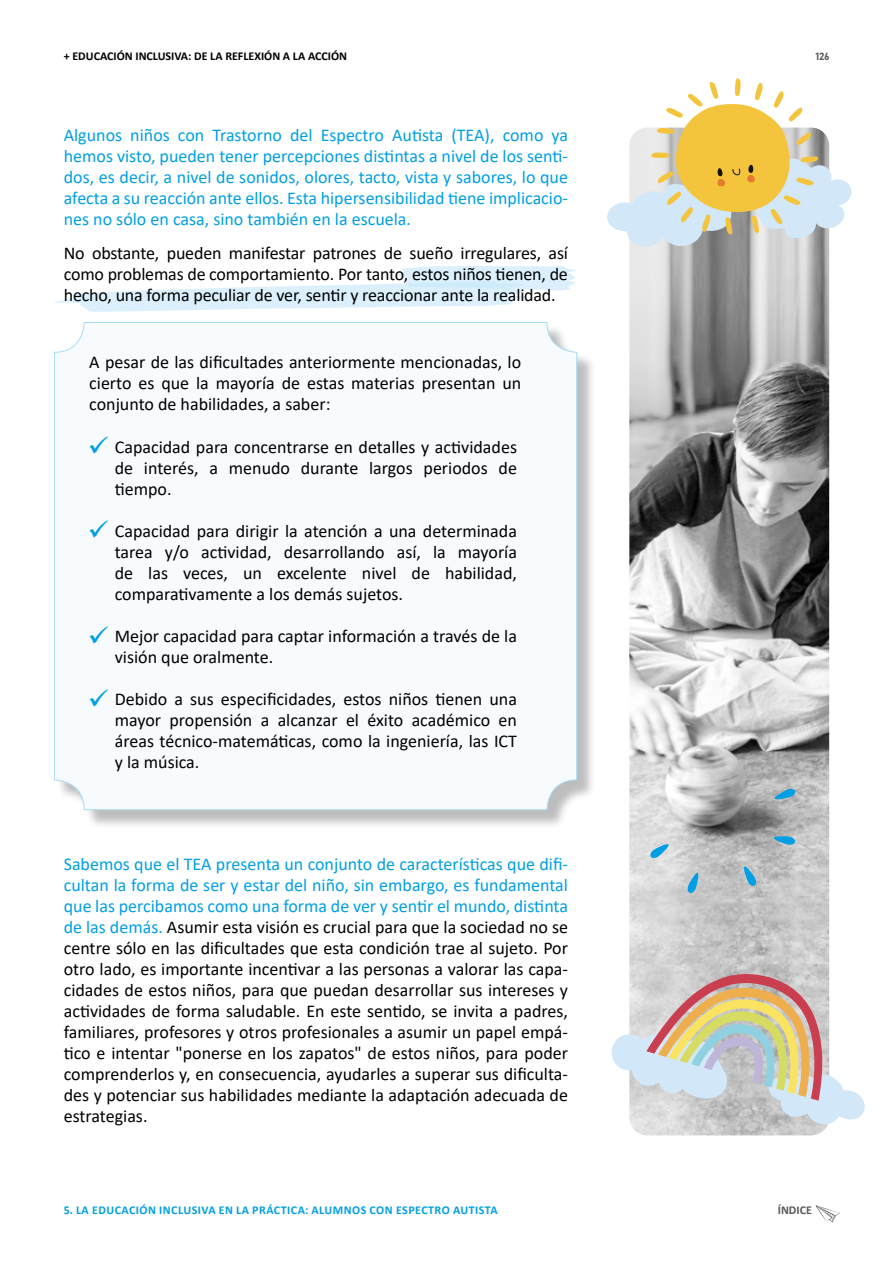
<style>
.page{position:relative;width:893px;height:1263px;background:#fff}
.page>*{position:absolute;margin:0;border:0;box-sizing:border-box;transform-origin:0 0}
.t1{font:18px/21px "Calibri";color:#000;text-align:justify}
.t2{font:18px/21px "Calibri";color:#009fe3;text-align:justify}
.t3{font:700 12px "Calibri";letter-spacing:.04em;color:#009fe3}
.t4{font:700 12px "Calibri";color:#000}
.t5{font:700 12px "Calibri";color:#575756}
.t6{font:700 10.5px "Baron Neue";color:#5a5a59}
.s1{color:#009fe3}
</style>
<div class="page">
<svg style="left:816px;top:1205px;width:24px;height:17px"></svg>
<div style="left:56px;top:324px;width:540px;height:505px;background:#000;opacity:.75"></div>
<div style="left:54px;top:322px;width:523px;height:488px;background:#f7fbfe;border-radius:30px"></div>
<svg style="left:54px;top:266px;width:522px;height:46px"></svg>
<img style="left:629px;top:248px;width:200px;height:887px">
<svg style="left:742px;top:865px;width:15px;height:21px"></svg>
<svg style="left:687px;top:872px;width:13px;height:22px"></svg>
<svg style="left:650px;top:843px;width:20px;height:15px"></svg>
<svg style="left:773px;top:836px;width:22px;height:9px"></svg>
<svg style="left:774px;top:788px;width:22px;height:12px"></svg>
<svg style="left:607px;top:78px;width:245px;height:170px"></svg>
<svg style="left:611px;top:973px;width:254px;height:152px"></svg>
<p class="t4" style="left:64px;top:48px;width:285px">+ EDUCACIÓN INCLUSIVA: DE LA REFLEXIÓN A LA ACCIÓN</p>
<p class="t2" style="left:64px;top:124px;width:506px">Algunos niños con Trastorno del Espectro Autista (TEA), como ya hemos visto, pueden tener percepciones distintas a nivel de los senti&shy;dos, es decir, a nivel de sonidos, olores, tacto, vista y sabores, lo que afecta a su reacción ante ellos. Esta hipersensibilidad tiene implicacio&shy;nes no sólo en casa, sino también en la escuela.</p>
<p class="t1" style="left:64px;top:242px;width:506px">No obstante, pueden manifestar patrones de sueño irregulares, así como problemas de comportamiento. Por tanto, estos niños tienen, de hecho, una forma peculiar de ver, sentir y reaccionar ante la realidad.</p>
<p class="t1" style="left:89px;top:351px;width:433px">A pesar de las dificultades anteriormente mencionadas, lo cierto es que la mayoría de estas materias presentan un conjunto de habilidades, a saber:</p>
<p class="t1" style="left:115px;top:436px;width:404px">Capacidad para concentrarse en detalles y actividades de interés, a menudo durante largos periodos de tiempo.</p>
<p class="t1" style="left:115px;top:520px;width:404px">Capacidad para dirigir la atención a una determinada tarea y/o actividad, desarrollando así, la mayoría de las veces, un excelente nivel de habilidad, comparativamente a los demás sujetos.</p>
<p class="t1" style="left:115px;top:625px;width:404px">Mejor capacidad para captar información a través de la visión que oralmente.</p>
<p class="t1" style="left:115px;top:688px;width:404px">Debido a sus especificidades, estos niños tienen una mayor propensión a alcanzar el éxito académico en áreas técnico-matemáticas, como la ingeniería, las ICT y la música.</p>
<p class="t1" style="left:64px;top:853px;width:506px"><span class="s1">Sabemos que el TEA presenta un conjunto de características que difi&shy;cultan la forma de ser y estar del niño, sin embargo, es fundamental que las percibamos como una forma de ver y sentir el mundo, distinta de las demás.</span> Asumir esta visión es crucial para que la sociedad no se centre sólo en las dificultades que esta condición trae al sujeto. Por otro lado, es importante incentivar a las personas a valorar las capa&shy;cidades de estos niños, para que puedan desarrollar sus intereses y actividades de forma saludable. En este sentido, se invita a padres, familiares, profesores y otros profesionales a asumir un papel empá&shy;tico e intentar "ponerse en los zapatos" de estos niños, para poder comprenderlos y, en consecuencia, ayudarles a superar sus dificulta&shy;des y potenciar sus habilidades mediante la adaptación adecuada de estrategias.</p>
<p class="t6" style="left:816px;top:50px;width:15px">126</p>
<p class="t3" style="left:64px;top:1202px;width:435px">5. LA EDUCACIÓN INCLUSIVA EN LA PRÁCTICA: ALUMNOS CON ESPECTRO AUTISTA</p>
<p class="t5" style="left:778px;top:1202px;width:36px">ÍNDICE</p>
</div>
